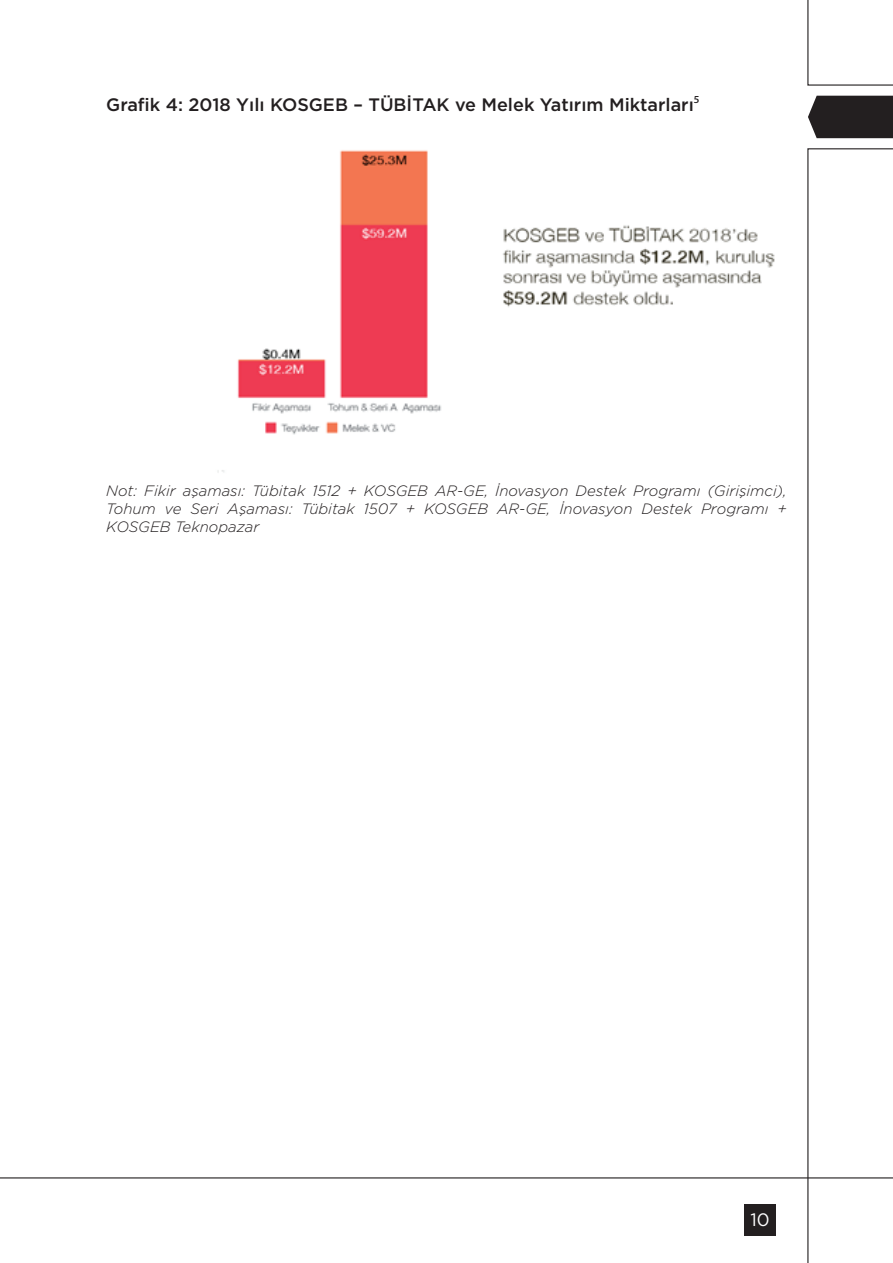
<style>
.page{position:relative;width:893px;height:1263px;background:#fff}
.page>*{position:absolute;margin:0;border:0;box-sizing:border-box;transform-origin:0 0}
.t1{font:500 18px "Gotham";color:#231f20}
.t2{font:18px "Gotham";color:#fff}
.t3{font:italic 300 15px/18px "Gotham";color:#231f20;text-align:justify}
.s1{font-family:"Myriad Pro";font-weight:400}
</style>
<div class="page">
<div style="left:744px;top:1204px;width:32px;height:32px;background:#231f20"></div>
<svg style="left:807px;top:0;width:86px;height:86px"></svg>
<svg style="left:807px;top:148px;width:86px;height:1115px"></svg>
<hr style="left:0;top:1177px;width:893px;height:1px;background:#231f20">
<div style="left:808px;top:96px;width:85px;height:42px;background:#231f20"></div>
<img style="left:217px;top:150px;width:558px;height:323px">
<p class="t1" style="left:106px;top:93px;width:595px">Grafik 4: 2018 Yılı KOSGEB – TÜBİTAK ve Melek Yatırım Miktarları<span class="s1">5</span></p>
<p class="t3" style="left:106px;top:481px;width:682px">Not: Fikir aşaması: Tübitak 1512 + KOSGEB AR-GE, İnovasyon Destek Programı (Girişimci), Tohum ve Seri Aşaması: Tübitak 1507 + KOSGEB AR-GE, İnovasyon Destek Programı + KOSGEB Teknopazar</p>
<p class="t2" style="left:751px;top:1208px;width:21px">10</p>
</div>
